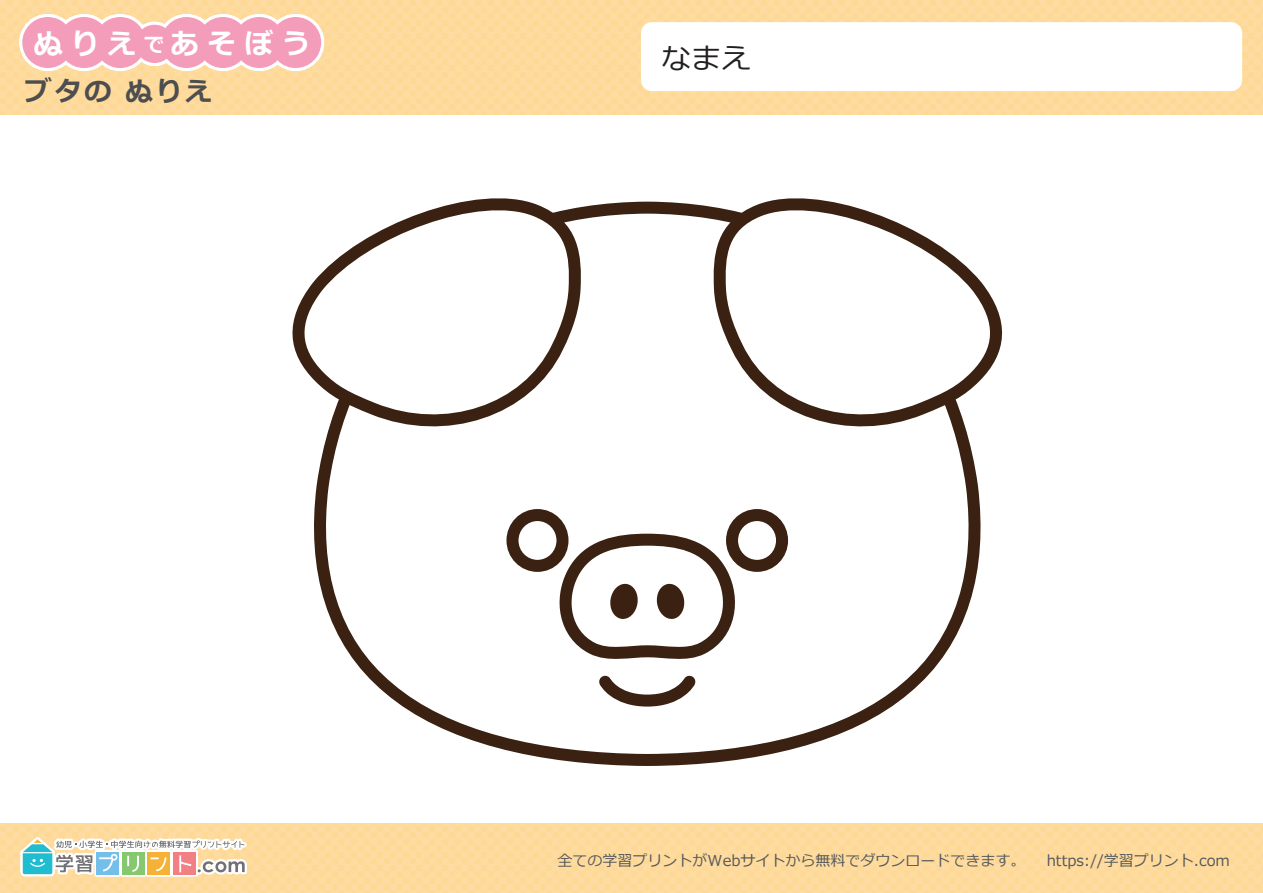
<style>
.page{position:relative;width:1263px;height:893px;background:#fff}
.page>*{position:absolute;margin:0;border:0;box-sizing:border-box;transform-origin:0 0}
.t1{font:30px "Meiryo";color:#231f20}
.t2{font:700 28.65px "Meiryo";letter-spacing:.3em;color:#fff}
.t3{font:700 27px "Meiryo";letter-spacing:.1em;color:#4d4e4f}
.t4{font:15px "Meiryo";color:#56595b}
.s1{font-size:20.7px}
</style>
<div class="page">
<div style="left:0;top:0;width:1263px;height:114px;background:#fedca1"></div>
<div style="left:641px;top:22px;width:601px;height:69px;background:#fff;border-radius:11px"></div>
<div style="left:132px;top:22px;width:45px;height:44px;border:6px solid #fff;border-radius:50%"></div>
<div style="left:267px;top:14px;width:57px;height:57px;border:6px solid #fff;border-radius:50%"></div>
<div style="left:158px;top:14px;width:57px;height:57px;border:6px solid #fff;border-radius:50%"></div>
<div style="left:194px;top:14px;width:57px;height:57px;border:6px solid #fff;border-radius:50%"></div>
<div style="left:231px;top:14px;width:57px;height:57px;border:6px solid #fff;border-radius:50%"></div>
<div style="left:92px;top:14px;width:57px;height:57px;border:6px solid #fff;border-radius:50%"></div>
<div style="left:19px;top:14px;width:57px;height:57px;border:6px solid #fff;border-radius:50%"></div>
<div style="left:55px;top:14px;width:57px;height:57px;border:6px solid #fff;border-radius:50%"></div>
<div style="left:135px;top:25px;width:39px;height:38px;background:#f49dba;border-radius:50%"></div>
<div style="left:270px;top:17px;width:51px;height:51px;background:#f49dba;border-radius:50%"></div>
<div style="left:161px;top:17px;width:51px;height:51px;background:#f49dba;border-radius:50%"></div>
<div style="left:197px;top:17px;width:51px;height:51px;background:#f49dba;border-radius:50%"></div>
<div style="left:234px;top:17px;width:51px;height:51px;background:#f49dba;border-radius:50%"></div>
<div style="left:95px;top:17px;width:51px;height:51px;background:#f49dba;border-radius:50%"></div>
<div style="left:22px;top:17px;width:51px;height:51px;background:#f49dba;border-radius:50%"></div>
<div style="left:58px;top:17px;width:51px;height:51px;background:#f49dba;border-radius:50%"></div>
<div style="left:0;top:824px;width:1263px;height:69px;background:#fedca1"></div>
<svg style="left:11px;top:823px;width:239px;height:56px"></svg>
<svg style="left:314px;top:201px;width:667px;height:565px"></svg>
<svg style="left:512px;top:515px;width:50px;height:51px"></svg>
<div style="left:506px;top:509px;width:62px;height:63px;border:12px solid #3a2111;border-radius:50%"></div>
<svg style="left:732px;top:515px;width:50px;height:51px"></svg>
<div style="left:726px;top:509px;width:62px;height:63px;border:12px solid #3a2111;border-radius:50%"></div>
<svg style="left:292px;top:198px;width:295px;height:255px"></svg>
<svg style="left:707px;top:198px;width:296px;height:255px"></svg>
<svg style="left:543px;top:528px;width:203px;height:185px"></svg>
<h2 class="t2" style="left:34px;top:23px;width:278px">ぬりえ<span class="s1">で</span>あそぼう</h2>
<h3 class="t3" style="left:25px;top:72px;width:189px">ブタの ぬりえ</h3>
<h1 class="t1" style="left:661px;top:38px;width:91px">なまえ</h1>
<p class="t4" style="left:558px;top:850px;width:469px">全ての学習プリントがWebサイトから無料でダウンロードできます。</p>
<p class="t4" style="left:1047px;top:850px;width:185px">https://学習プリント.com</p>
</div>
